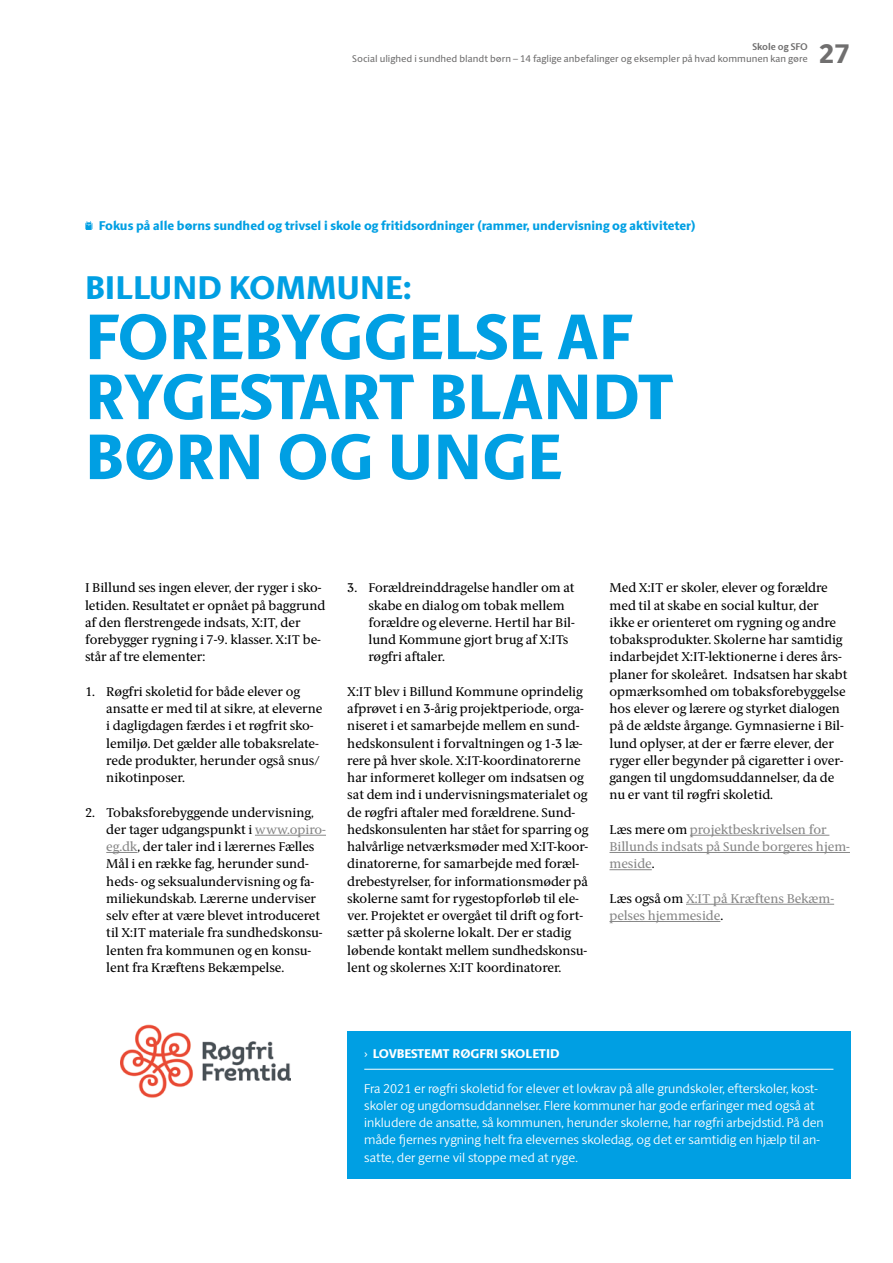
<style>
.page{position:relative;width:893px;height:1263px;background:#fff}
.page>*{position:absolute;margin:0;border:0;box-sizing:border-box;transform-origin:0 0}
.Rubrik_1_25_-_SANS{font:800 64.5px/60px "ID Sans";color:#009fe3}
.Rubrik_2_-_SANS{font:800 33px "ID Sans";color:#009fe3}
.t1{font:800 27px "ID Sans";color:#706f6f}
.Brødtekst_-_SERIF{font:12.75px/17.2px "ID Serif";color:#000}
.Brødtekst_Bullet_UDE{font:12.75px/17.2px "ID Serif";color:#000}
.Faktaboks_brødtekst{font:300 12.75px/17.2px "ID Sans";color:#fff}
.Brødtekst_-_SERIF-2{font:12.75px/17.2px "ID Serif";color:#878787}
.Rubrik_Emner_-_SANS{font:800 12.75px "ID Sans";color:#009fe3}
.Faktaboks_Rubrik_-_S{font:800 12.75px "ID Sans";color:#fff}
.t2{font:9.75px "ID Sans";color:#706f6f}
.t3{font:700 9.75px "ID Sans";color:#706f6f}
.s1{color:#878787}
.s2{color:#000}
.s3{font-weight:300}
</style>
<div class="page">
<hr style="left:255px;top:835px;width:71px;height:1px;background:#878787">
<hr style="left:106px;top:852px;width:31px;height:1px;background:#878787">
<hr style="left:690px;top:835px;width:139px;height:1px;background:#878787">
<hr style="left:609px;top:852px;width:241px;height:1px;background:#878787">
<hr style="left:609px;top:869px;width:43px;height:1px;background:#878787">
<hr style="left:686px;top:904px;width:148px;height:1px;background:#878787">
<hr style="left:609px;top:921px;width:111px;height:1px;background:#878787">
<svg style="left:85px;top:221px;width:7px;height:9px"></svg>
<div style="left:347px;top:1031px;width:503px;height:148px;background:#009fe3"></div>
<hr style="left:364px;top:1069px;width:469px;height:1px;background:#fff">
<img style="left:120px;top:1024px;width:171px;height:74px">
<p class="t3" style="left:753px;top:41px;width:57px">Skole og SFO</p>
<p class="t2" style="left:352px;top:53px;width:457px">Social ulighed i sundhed blandt børn – 14 faglige anbefalinger og eksempler på hvad kommunen kan gøre</p>
<h3 class="t1" style="left:819px;top:37px;width:33px">27</h3>
<h3 class="Rubrik_Emner_-_SANS" style="left:99px;top:218px;width:598px">Fokus på alle børns sundhed og trivsel i skole og fritidsordninger (rammer, undervisning og aktiviteter)</h3>
<h2 class="Rubrik_2_-_SANS" style="left:85px;top:267px;width:328px">BILLUND KOMMUNE:</h2>
<h1 class="Rubrik_1_25_-_SANS" style="left:85px;top:307px;width:590px">FOREBYGGELSE AF<br>RYGESTART BLANDT<br>BØRN OG UNGE</h1>
<p class="Brødtekst_-_SERIF" style="left:85px;top:580px;width:242px">I Billund ses ingen elever, der ryger i sko&shy;letiden. Resultatet er opnået på baggrund af den flerstrengede indsats, X:IT, der forebygger rygning i 7-9. klasser. X:IT be&shy;står af tre elementer:</p>
<p class="Brødtekst_Bullet_UDE" style="left:106px;top:683px;width:218px;text-indent:-21px">1. Røgfri skoletid for både elever og ansatte er med til at sikre, at eleverne i dagligdagen færdes i et røgfrit sko&shy;lemiljø. Det gælder alle tobaksrelate&shy;rede produkter, herunder også snus/ nikotinposer.</p>
<p class="Brødtekst_Bullet_UDE" style="left:106px;top:804px;width:221px;text-indent:-21px">2. Tobaksforebyggende undervisning, der tager udgangspunkt i <span class="s1">www.opiro&shy;eg.dk</span>, der taler ind i lærernes Fælles Mål i en række fag, herunder sund&shy;heds- og seksualundervisning og fa&shy;miliekundskab. Lærerne underviser selv efter at være blevet introduceret til X:IT materiale fra sundhedskonsu&shy;lenten fra kommunen og en konsu&shy;lent fra Kræftens Bekæmpelse.</p>
<p class="Brødtekst_Bullet_UDE" style="left:369px;top:580px;width:208px;text-indent:-21px">3. Forældreinddragelse handler om at skabe en dialog om tobak mellem forældre og eleverne. Hertil har Bil&shy;lund Kommune gjort brug af X:ITs røgfri aftaler.</p>
<p class="Brødtekst_-_SERIF" style="left:347px;top:683px;width:242px">X:IT blev i Billund Kommune oprindelig afprøvet i en 3-årig projektperiode, orga&shy;niseret i et samarbejde mellem en sund&shy;hedskonsulent i forvaltningen og 1-3 læ&shy;rere på hver skole. X:IT-koordinatorerne har informeret kolleger om indsatsen og sat dem ind i undervisningsmaterialet og de røgfri aftaler med forældrene. Sund&shy;hedskonsulenten har stået for sparring og halvårlige netværksmøder med X:IT-koor&shy;dinatorerne, for samarbejde med foræl&shy;drebestyrelser, for informationsmøder på skolerne samt for rygestopforløb til ele&shy;ver. Projektet er overgået til drift og fort&shy;sætter på skolerne lokalt. Der er stadig løbende kontakt mellem sundhedskonsu&shy;lent og skolernes X:IT koordinatorer.</p>
<p class="Brødtekst_-_SERIF" style="left:609px;top:580px;width:239px">Med X:IT er skoler, elever og forældre med til at skabe en social kultur, der<br>ikke er orienteret om rygning og andre tobaksprodukter. Skolerne har samtidig indarbejdet X:IT-lektionerne i deres års&shy;planer for skoleåret. Indsatsen har skabt opmærksomhed om tobaksforebyggelse hos elever og lærere og styrket dialogen på de ældste årgange. Gymnasierne i Bil&shy;lund oplyser, at der er færre elever, der ryger eller begynder på cigaretter i over&shy;gangen til ungdomsuddannelser, da de nu er vant til røgfri skoletid.</p>
<p class="Brødtekst_-_SERIF-2" style="left:609px;top:821px;width:242px"><span class="s2">Læs mere om</span> projektbeskrivelsen for<br>Billunds indsats på Sunde borgeres hjem&shy;meside<span class="s2">.</span></p>
<p class="Brødtekst_-_SERIF-2" style="left:609px;top:890px;width:226px"><span class="s2">Læs også om</span> X:IT på Kræftens Bekæm&shy;pelses hjemmeside<span class="s2">.</span></p>
<p class="Faktaboks_Rubrik_-_S" style="left:364px;top:1046px;width:197px"><span class="s3">›</span> LOVBESTEMT RØGFRI SKOLETID</p>
<p class="Faktaboks_brødtekst" style="left:364px;top:1079px;width:461px">Fra 2021 er røgfri skoletid for elever et lovkrav på alle grundskoler, efterskoler, kost&shy;skoler og ungdomsuddannelser. Flere kommuner har gode erfaringer med også at inkludere de ansatte, så kommunen, herunder skolerne, har røgfri arbejdstid. På den måde fjernes rygning helt fra elevernes skoledag, og det er samtidig en hjælp til an&shy;satte, der gerne vil stoppe med at ryge.</p>
</div>
